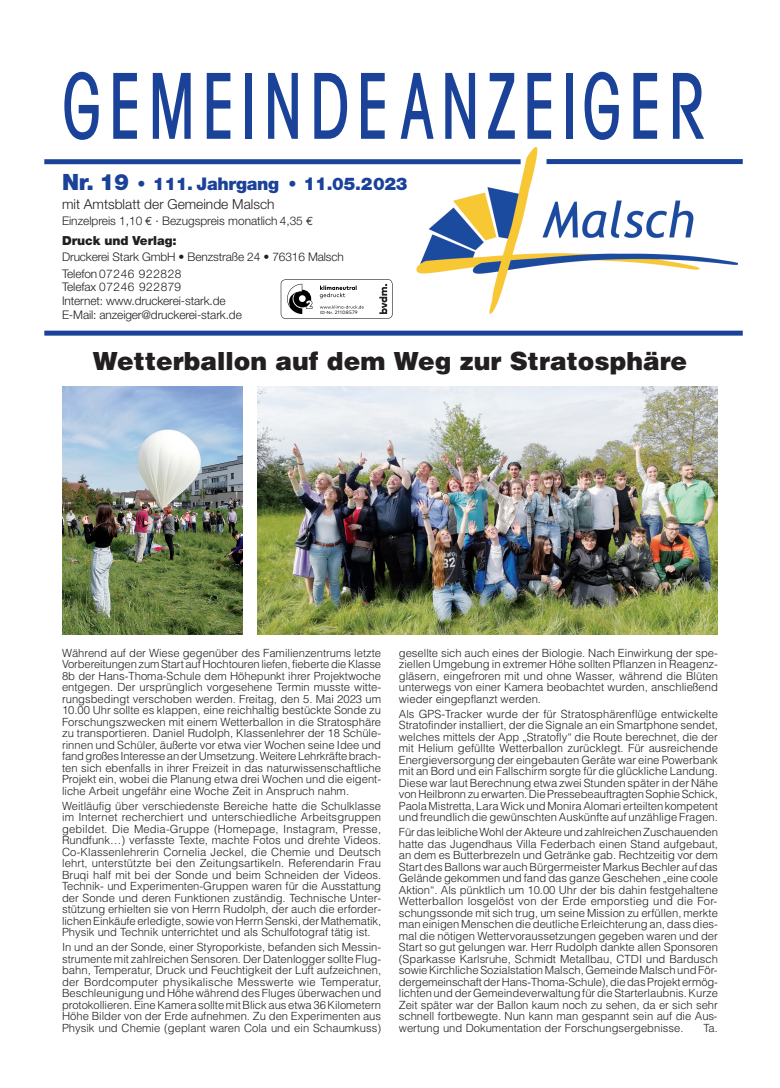
<style>
.page{position:relative;width:780px;height:1088px;background:#fff}
.page>*{position:absolute;margin:0;border:0;box-sizing:border-box;transform-origin:0 0}
.t1{font:500 condensed 91px "Avant Garde";letter-spacing:.105em;color:#1b4299;scale:.71 1}
.t2{font:900 25px "Helvetica";color:#231f20}
.t3{font:900 17.5px "Helvetica Neue";letter-spacing:-.015em;color:#1b4299}
.t4{font:300 13.75px "Helvetica Neue";color:#231f20}
.t5{font:900 12.5px "Helvetica Neue";letter-spacing:-.005em;color:#231f20}
.t6{font:300 11.88px/13.8px "Helvetica Neue";letter-spacing:-.01em;color:#231f20}
.t7{font:300 11.25px/11.5px "Helvetica";color:#231f20;text-align:justify}
.t8{font:4.75px "Mark Pro";letter-spacing:.05em;color:#000}
.s1{font-size:22.5px}
.s2{font-family:"Helvetica"}
.s3{font-family:"Euro Mono";font-weight:400}
.s4{font-family:"Mark OT";font-size:4.38px}
</style>
<div class="page">
<img style="left:413px;top:147px;width:324px;height:167px">
<div style="left:44px;top:159px;width:476px;height:5px;background:#1b4299"></div>
<div style="left:44px;top:331px;width:698px;height:5px;background:#1b4299"></div>
<div style="left:546px;top:159px;width:196px;height:5px;background:#1b4299"></div>
<svg style="left:281px;top:279px;width:111px;height:40px"></svg>
<img style="left:257px;top:387px;width:460px;height:248px">
<img style="left:62px;top:387px;width:180px;height:248px">
<h1 class="t1" style="left:62px;top:73px;width:906px">GEMEINDEANZEIGER</h1>
<h3 class="t3" style="left:62px;top:178px;width:347px"><span class="s1">Nr. 19</span> <span class="s2">•</span> 111. Jahrgang <span class="s2">• 11</span>.05.2023</h3>
<p class="t4" style="left:62px;top:196px;width:214px">mit Amtsblatt der Gemeinde Malsch</p>
<p class="t6" style="left:62px;top:214px;width:253px">Einzelpreis 1,10 <span class="s3">€</span> · Bezugspreis monatlich 4,35 <span class="s3">€</span></p>
<p class="t5" style="left:62px;top:236px;width:116px">Druck und Verlag:</p>
<p class="t6" style="left:62px;top:249px;width:283px;line-height:16.2px">Druckerei Stark GmbH • Benzstraße 24 • 76316 Malsch<br>Telefon07246 922828</p>
<p class="t6" style="left:62px;top:280px;width:181px">Telefax 07246 922879<br>Internet: www.druckerei-stark.de<br>E-Mail: anzeiger@druckerei-stark.de</p>
<p class="t8" style="left:320px;top:310px;width:39px"><span class="s4">ID-Nr.</span> 21108579</p>
<h2 class="t2" style="left:93px;top:352px;width:596px">Wetterballon auf dem Weg zur Stratosphäre</h2>
<p class="t7" style="left:62px;top:648px;width:320px">Während auf der Wiese gegenüber des Familienzentrums letzte Vorbereitungen zum Start aufHochtouren liefen, fiebertedieKlasse 8b der Hans-Thoma-Schule dem Höhepunkt ihrer Projektwoche entgegen. Der ursprünglich vorgesehene Termin musste witte&shy;rungsbedingt verschoben werden. Freitag, den 5. Mai 2023 um 10.00 Uhr sollte es klappen, eine reichhaltig bestückte Sonde zu Forschungszwecken mit einem Wetterballon in die Stratosphäre zu transportieren. Daniel Rudolph, Klassenlehrer der 18 Schüle&shy;rinnen und Schüler, äußerte vor etwa vier Wochen seine Idee und fandgroßes InteresseanderUmsetzung.WeitereLehrkräftebrach&shy;ten sich ebenfalls in ihrer Freizeit in das naturwissenschaftliche Projekt ein, wobei die Planung etwa drei Wochen und die eigent&shy;liche Arbeit ungefähr eine Woche Zeit in Anspruch nahm.</p>
<p class="t7" style="left:62px;top:801px;width:320px">Weitläufig über verschiedenste Bereiche hatte die Schulklasse im Internet recherchiert und unterschiedliche Arbeitsgruppen gebildet. Die Media-Gruppe (Homepage, Instagram, Presse, Rundfunk…) verfasste Texte, machte Fotos und drehte Videos.<br>Co-Klassenlehrerin Cornelia Jeckel, die Chemie und Deutsch lehrt, unterstützte bei den Zeitungsartikeln. Referendarin Frau Bruqi half mit bei der Sonde und beim Schneiden der Videos.<br>Technik- und Experimenten-Gruppen waren für die Ausstattung der Sonde und deren Funktionen zuständig. Technische Unter&shy;stützung erhielten sie von Herrn Rudolph, der auch die erforder&shy;lichenEinkäufe erledigte, sowie vonHerrnSenski,der Mathematik, Physik und Technik unterrichtet und als Schulfotograf tätig ist.</p>
<p class="t7" style="left:62px;top:942px;width:320px">In und an der Sonde, einer Styroporkiste, befanden sich Messin&shy;strumente mit zahlreichen Sensoren. Der Datenlogger sollte Flug&shy;bahn, Temperatur, Druck und Feuchtigkeit der Luft aufzeichnen, der Bordcomputer physikalische Messwerte wie Temperatur, Beschleunigung und Höhe während des Fluges überwachen und protokollieren.EineKamera sollte mitBlick aus etwa 36Kilometern Höhe Bilder von der Erde aufnehmen. Zu den Experimenten aus Physik und Chemie (geplant waren Cola und ein Schaumkuss)</p>
<p class="t7" style="left:399px;top:648px;width:320px">gesellte sich auch eines der Biologie. Nach Einwirkung der spe&shy;ziellen Umgebung in extremer Höhe sollten Pflanzen in Reagenz&shy;gläsern, eingefroren mit und ohne Wasser, während die Blüten unterwegs von einer Kamera beobachtet wurden, anschließend wieder eingepflanzt werden.</p>
<p class="t7" style="left:399px;top:709px;width:320px">Als GPS-Tracker wurde der für Stratosphärenflüge entwickelte Stratofinder installiert, der die Signale an ein Smartphone sendet, welches mittels der App „Stratofly“ die Route berechnet, die der mit Helium gefüllte Wetterballon zurücklegt. Für ausreichende Energieversorgung der eingebauten Geräte war eine Powerbank mit an Bord und ein Fallschirm sorgte für die glückliche Landung.<br>Diese war laut Berechnung etwa zwei Stunden später in der Nähe vonHeilbronn zu erwarten.DiePressebeauftragtenSophieSchick, Paola Mistretta, Lara Wick und MoniraAlomari erteilten kompetent und freundlich die gewünschten Auskünfte auf unzählige Fragen.</p>
<p class="t7" style="left:399px;top:827px;width:320px">Fürdas leiblicheWohlderAkteure undzahlreichenZuschauenden hatte das Jugendhaus Villa Federbach einen Stand aufgebaut, an dem es Butterbrezeln und Getränke gab. Rechtzeitig vor dem Start des Ballons war auch Bürgermeister Markus Bechler auf das Gelände gekommen und fand das ganze Geschehen „eine coole Aktion“. Als pünktlich um 10.00 Uhr der bis dahin festgehaltene Wetterballon losgelöst von der Erde emporstieg und die For&shy;schungssonde mit sich trug, um seine Mission zu erfüllen, merkte man einigen Menschen die deutliche Erleichterung an, dass dies&shy;mal die nötigen Wettervoraussetzungen gegeben waren und der Start so gut gelungen war. Herr Rudolph dankte allen Sponsoren (Sparkasse Karlsruhe, Schmidt Metallbau, CTDI und Bardusch sowieKirchlicheSozialstation Malsch,Gemeinde Malsch undFör&shy;dergemeinschaftderHans-Thoma-Schule),diedasProjekt ermög&shy;lichten undderGemeindeverwaltungfürdieStarterlaubnis.Kurze Zeit später war der Ballon kaum noch zu sehen, da er sich sehr schnell fortbewegte. Nun kann man gespannt sein auf die Aus&shy;wertung und Dokumentation der Forschungsergebnisse.</p>
<p class="t7" style="left:703px;top:1023px;width:16px">Ta.</p>
</div>
